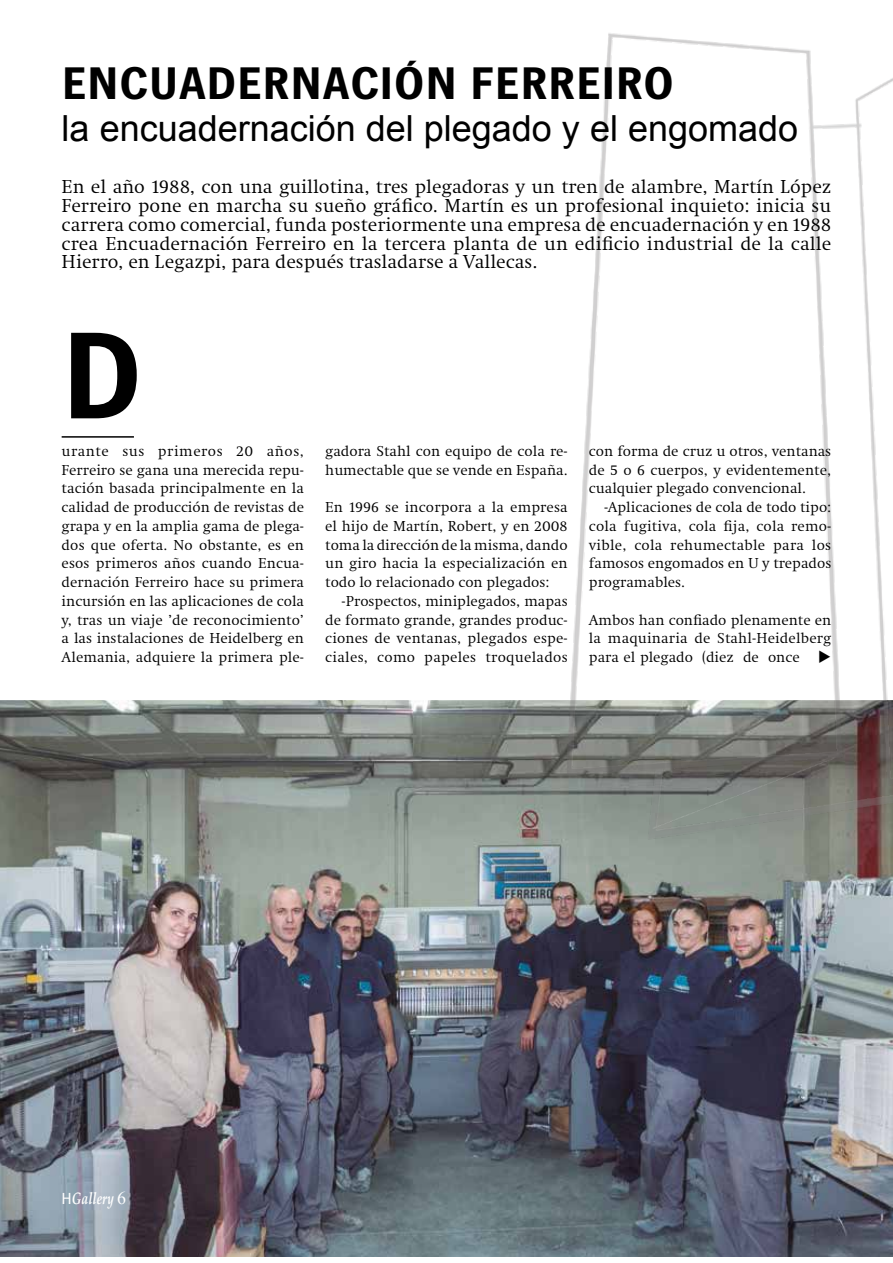
<style>
.page{position:relative;width:893px;height:1263px;background:#fff}
.page>*{position:absolute;margin:0;border:0;box-sizing:border-box;transform-origin:0 0}
.t1{font:700 121.65px "Heidelberg Gothic Ml";color:#000}
.t2{font:700 45px "Heidelberg Gothic Ml";letter-spacing:.01em;color:#000}
.t3{font:36px "Arial";color:#000}
.t4{font:19.5px/18.8px "Heidelberg Antiqua ML";color:#000;text-align:justify}
.t5{font:italic 700 16.5px "Palatino Linotype";color:#fff;scale:.75 1}
.t6{font:15px/18.8px "Heidelberg Antiqua ML";color:#000;text-align:justify}
.s1{font-family:"Heidelberg Gothic Ml";font-weight:400;font-style:normal;font-size:15.75px}
.s2{font-family:"Times New Roman";font-weight:400;font-style:normal;font-size:18px}
</style>
<div class="page">
<img style="left:0;top:700px;width:893px;height:557px">
<img style="left:568px;top:33px;width:325px;height:958px">
<hr style="left:62px;top:436px;width:72px;height:2px;background:#000">
<h2 class="t2" style="left:62px;top:58px;width:614px">ENCUADERNACIÓN FERREIRO</h2>
<h3 class="t3" style="left:62px;top:105px;width:738px">la encuadernación del plegado y el engomado</h3>
<p class="t4" style="left:62px;top:178px;width:771px">En el año 1988, con una guillotina, tres plegadoras y un tren de alambre, Martín López Ferreiro pone en marcha su sueño gráfico. Martín es un profesional inquieto: inicia su carrera como comercial, funda posteriormente una empresa de encuadernación y en 1988 crea Encuadernación Ferreiro en la tercera planta de un edificio industrial de la calle Hierro, en Legazpi, para después trasladarse a Vallecas.</p>
<h1 class="t1" style="left:62px;top:308px;width:83px">D</h1>
<p class="t6" style="left:62px;top:442px;width:244px">urante sus primeros 20 años, Ferreiro se gana una merecida repu&shy;tación basada principalmente en la calidad de producción de revistas de grapa y en la amplia gama de plega&shy;dos que oferta. No obstante, es en esos primeros años cuando Encua&shy;dernación Ferreiro hace su primera incursión en las aplicaciones de cola y, tras un viaje ’de reconocimiento’ a las instalaciones de Heidelberg en Alemania, adquiere la primera ple-</p>
<p class="t6" style="left:325px;top:442px;width:244px">gadora Stahl con equipo de cola re&shy;humectable que se vende en España.</p>
<p class="t6" style="left:325px;top:498px;width:244px">En 1996 se incorpora a la empresa el hijo de Martín, Robert, y en 2008 toma la dirección de la misma, dando un giro hacia la especialización en todo lo relacionado con plegados:</p>
<p class="t6" style="left:325px;top:592px;width:244px;text-indent:16px">-Prospectos, miniplegados, mapas de formato grande, grandes produc&shy;ciones de ventanas, plegados espe&shy;ciales, como papeles troquelados</p>
<p class="t6" style="left:589px;top:442px;width:244px">con forma de cruz u otros, ventanas de 5 o 6 cuerpos, y evidentemente, cualquier plegado convencional.</p>
<p class="t6" style="left:589px;top:498px;width:244px;text-indent:15px">-Aplicaciones de cola de todo tipo: cola fugitiva, cola fija, cola remo&shy;vible, cola rehumectable para los famosos engomados en U y trepados programables.</p>
<p class="t6" style="left:589px;top:610px;width:244px">Ambos han confiado plenamente en la maquinaria de Stahl-Heidelberg para el plegado (diez de once ◆</p>
<p class="t5" style="left:62px;top:1186px;width:87px"><span class="s1">H</span>Gallery <span class="s2">6</span></p>
</div>
